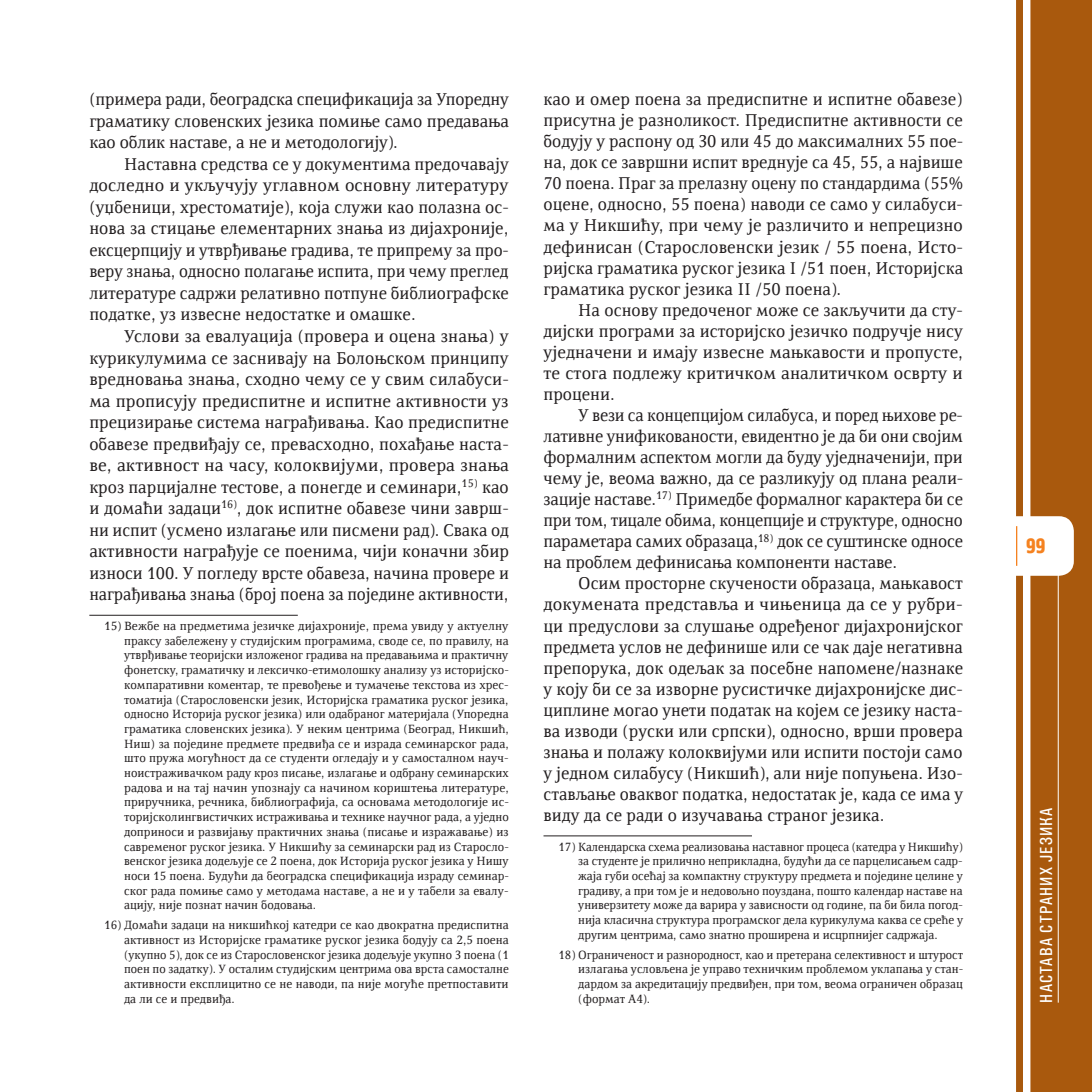
<style>
.page{position:relative;width:1092px;height:1092px;background:#fff}
.page>*{position:absolute;margin:0;border:0;box-sizing:border-box;transform-origin:0 0}
.t1{font:21px "SRB Hermes C";color:#f58220}
.t2{font:17.5px/21px "SRB Resavska BGTT";color:#231f20;text-align:justify}
.t3{font:17.5px "Univers Cond C";letter-spacing:.07em;color:#fff}
.t4{font:12.25px/14.7px "SRB Resavska BGTT";color:#231f20;text-align:justify}
</style>
<div class="page">
<hr style="left:89px;top:614px;width:209px;height:1px;background:#231f20">
<hr style="left:543px;top:835px;width:209px;height:1px;background:#231f20">
<div style="left:1030px;top:0;width:61px;height:1091px;background:#a9590d"></div>
<svg style="left:1016px;top:0;width:7px;height:1091px;background:#ae621a"></svg>
<hr style="left:1057px;top:574px;width:1px;height:428px;background:#fff">
<p class="t2" style="left:89px;top:88px;width:421px;line-height:21.5px">(примера ради, београдска спецификација за Упоредну граматику словенских језика помиње само предавања као облик наставе, а не и методологију).</p>
<p class="t2" style="left:89px;top:153px;width:421px;line-height:21.5px;text-indent:35px">Наставна средства се у документима предочавају доследно и укључују углавном основну литературу (уџбеници, хрестоматије), која служи као полазна ос&shy;нова за стицање елементарних знања из дијахроније, ексцерпцију и утврђивање градива, те припрему за про&shy;веру знања, односно полагање испита, при чему преглед литературе садржи релативно потпуне библиографске податке, уз извесне недостатке и омашке.</p>
<p class="t2" style="left:89px;top:325px;width:421px;line-height:21.5px;text-indent:35px">Услови за евалуација (провера и оцена знања) у курикулумима се заснивају на Болоњском принципу вредновања знања, сходно чему се у свим силабуси&shy;ма прописују предиспитне и испитне активности уз прецизирање система награђивања. Као предиспитне обавезе предвиђају се, превасходно, похађање наста&shy;ве, активност на часу, колоквијуми, провера знања кроз парцијалне тестове, а понегде и семинари,<sup>15)</sup> као и домаћи задаци<sup>16)</sup>, док испитне обавезе чини заврш&shy;ни испит (усмено излагање или писмени рад). Свака од активности награђује се поенима, чији коначни збир износи 100. У погледу врсте обавеза, начина провере и награђивања знања (број поена за поједине активности,</p>
<p class="t4" style="left:124px;top:618px;width:386px;text-indent:-20px">15) Вежбе на предметима језичке дијахроније, према увиду у актуелну праксу забележену у студијским програмима, своде се, по правилу, на утврђивање теоријски изложеног градива на предавањима и практичну фонетску, граматичку и лексичко-етимолошку анализу уз историјско&shy;компаративни коментар, те превођење и тумачење текстова из хрес&shy;томатија (Старословенски језик, Историјска граматика руског језика, односно Историја руског језика) или одабраног материјала (Упоредна граматика словенских језика). У неким центрима (Београд, Никшић, Ниш) за поједине предмете предвиђа се и израда семинарског рада, што пружа могућност да се студенти огледају и у самосталном науч&shy;ноистраживачком раду кроз писање, излагање и одбрану семинарских радова и на тај начин упознају са начином кориштења литературе, приручника, речника, библиографија, са основама методологије ис&shy;торијсколингвистичких истраживања и технике научног рада, а уједно доприноси и развијању практичних знања (писање и изражавање) из савременог руског језика. У Никшићу за семинарски рад из Старосло&shy;венског језика додељује се 2 поена, док Историја руског језика у Нишу носи 15 поена. Будући да београдска спецификација израду семинар&shy;ског рада помиње само у методама наставе, а не и у табели за евалу&shy;ацију, није познат начин бодовања.</p>
<p class="t4" style="left:124px;top:917px;width:386px;text-indent:-20px">16) Домаћи задаци на никшићкој катедри се као двократна предиспитна активност из Историјске граматике руског језика бодују са 2,5 поена (укупно 5), док се из Старословенског језика додељује укупно 3 поена (1 поен по задатку). У осталим студијским центрима ова врста самосталне активности експлицитно се не наводи, па није могуће претпоставити да ли се и предвиђа.</p>
<p class="t2" style="left:543px;top:89px;width:421px">као и омер поена за предиспитне и испитне обавезе) присутна је разноликост. Предиспитне активности се бодују у распону од 30 или 45 до максималних 55 пое&shy;на, док се завршни испит вреднује са 45, 55, а највише 70 поена. Праг за прелазну оцену по стандардима (55% оцене, односно, 55 поена) наводи се само у силабуси&shy;ма у Никшићу, при чему је различито и непрецизно дефинисан (Старословенски језик / 55 поена, Исто&shy;ријска граматика руског језика I /51 поен, Историјска граматика руског језика II /50 поена).</p>
<p class="t2" style="left:543px;top:299px;width:421px;text-indent:35px">На основу предоченог може се закључити да сту&shy;дијски програми за историјско језичко подручје нису уједначени и имају извесне мањкавости и пропусте, те стога подлежу критичком аналитичком осврту и процени.</p>
<p class="t2" style="left:543px;top:404px;width:421px;text-indent:35px">У вези са концепцијом силабуса, и поред њихове ре&shy;лативне унификованости, евидентно је да би они својим формалним аспектом могли да буду уједначенији, при чему је, веома важно, да се разликују од плана реали&shy;зације наставе.<sup>17)</sup> Примедбе формалног карактера би се при том, тицале обима, концепције и структуре, односно параметара самих образаца,<sup>18)</sup> док се суштинске односе на проблем дефинисања компоненти наставе.</p>
<p class="t2" style="left:543px;top:573px;width:421px;text-indent:35px">Осим просторне скучености образаца, мањкавост докумената представља и чињеница да се у рубри&shy;ци предуслови за слушање одређеног дијахронијског предмета услов не дефинише или се чак даје негативна препорука, док одељак за посебне напомене/назнаке у коју би се за изворне русистичке дијахронијске дис&shy;циплине могао унети податак на којем се језику наста&shy;ва изводи (руски или српски), односно, врши провера знања и полажу колоквијуми или испити постоји само у једном силабусу (Никшић), али није попуњена. Изо&shy;стављање оваквог податка, недостатак је, када се има у виду да се ради о изучавања страног језика.</p>
<p class="t4" style="left:578px;top:839px;width:386px;text-indent:-20px">17) Календарска схема реализовања наставног процеса (катедра у Никшићу) за студенте је прилично неприкладна, будући да се парцелисањем садр&shy;жаја губи осећај за компактну структуру предмета и поједине целине у градиву, а при том је и недовољно поуздана, пошто календар наставе на универзитету може да варира у зависности од године, па би била погод&shy;нија класична структура програмског дела курикулума каква се среће у другим центрима, само знатно проширена и исцрпнијег садржаја.</p>
<p class="t4" style="left:578px;top:947px;width:386px;text-indent:-20px">18) Ограниченост и разнородност, као и претерана селективност и штурост излагања условљена је управо техничким проблемом уклапања у стан&shy;дардом за акредитацију предвиђен, при том, веома ограничен образац (формат А4).</p>
<p class="t1" style="left:1026px;top:533px;width:21px">99</p>
<p class="t3" style="left:1036px;top:1002px;width:196px;rotate:-90deg">НАСТАВА СТРАНИХ ЈЕЗИКА</p>
</div>
